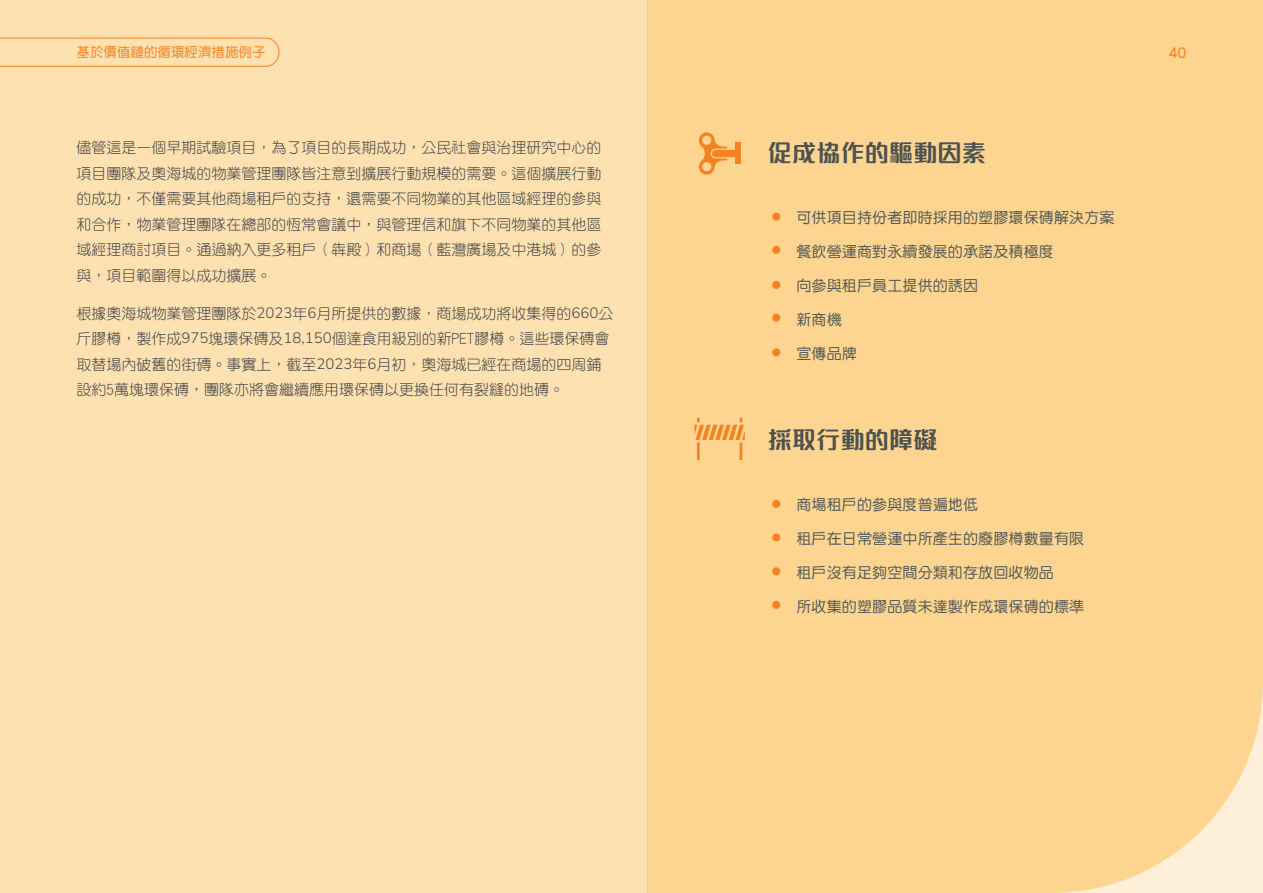
<style>
.page{position:relative;width:1263px;height:893px;background:#fff}
.page>*{position:absolute;margin:0;border:0;box-sizing:border-box;transform-origin:0 0}
.t1{font:700 24px "M Finance HK";letter-spacing:.01em;color:#4e5350}
.t2{font:15px/25.5px "DF Yuan Lt HK BF";color:#48484a;text-align:justify}
.t3{font:15px "DF Yuan Md HK BF";letter-spacing:.01em;color:#565c58}
.t4{font:200 15px "Nunito Sans 12 pt";color:#f58220}
.t5{font:13.5px "DF Yuan Md HK BF";color:#f58220}
.s1{font-family:"Nunito Sans 12 pt";font-weight:200}
</style>
<div class="page">
<div style="left:0;top:0;width:647px;height:893px;background:#fde1b1"></div>
<div style="left:647px;top:0;width:616px;height:893px;background:#fdd591"></div>
<svg style="left:694px;top:418px;width:51px;height:42px;background:#fabe72"></svg>
<svg style="left:699px;top:132px;width:36px;height:43px;background:#f9b464"></svg>
<div style="left:735px;top:143px;width:5px;height:21px;background:#f58220"></div>
<div style="left:772px;top:213px;width:8px;height:8px;background:#f58220;border-radius:50%"></div>
<div style="left:772px;top:500px;width:8px;height:8px;background:#f58220;border-radius:50%"></div>
<div style="left:772px;top:246px;width:8px;height:8px;background:#f58220;border-radius:50%"></div>
<div style="left:772px;top:533px;width:8px;height:8px;background:#f58220;border-radius:50%"></div>
<div style="left:772px;top:281px;width:8px;height:8px;background:#f58220;border-radius:50%"></div>
<div style="left:772px;top:567px;width:8px;height:8px;background:#f58220;border-radius:50%"></div>
<div style="left:772px;top:314px;width:8px;height:8px;background:#f58220;border-radius:50%"></div>
<div style="left:772px;top:601px;width:8px;height:8px;background:#f58220;border-radius:50%"></div>
<div style="left:772px;top:348px;width:8px;height:8px;background:#f58220;border-radius:50%"></div>
<svg style="left:0;top:37px;width:280px;height:30px"></svg>
<p class="t5" style="left:77px;top:45px;width:190px">基於價值鏈的循環經濟措施例子</p>
<p class="t4" style="left:1168px;top:42px;width:19px">40</p>
<p class="t2" style="left:77px;top:135px;width:526px">儘管這是一個早期試驗項目，為了項目的長期成功，公民社會與治理研究中心的項目團隊及奧海城的物業管理團隊皆注意到擴展行動規模的需要。這個擴展行動的成功，不僅需要其他商場租戶的支持，還需要不同物業的其他區域經理的參與和合作，物業管理團隊在總部的恆常會議中，與管理信和旗下不同物業的其他區域經理商討項目。通過納入更多租戶（犇殿）和商場（藍灣廣場及中港城）的參與，項目範圍得以成功擴展。</p>
<p class="t2" style="left:77px;top:301px;width:538px;text-align:left">根據奧海城物業管理團隊於<span class="s1">2023</span>年<span class="s1">6</span>月所提供的數據，商場成功將收集得的<span class="s1">660</span>公斤膠樽，製作成<span class="s1">975</span>塊環保磚及<span class="s1">18,150</span>個達食用級別的新PET膠樽。這些環保磚會取替場內破舊的街磚。事實上，截至<span class="s1">2023</span>年<span class="s1">6</span>月初，奧海城已經在商場的四周鋪設約5萬塊環保磚，團隊亦將會繼續應用環保磚以更換任何有裂縫的地磚。</p>
<h1 class="t1" style="left:768px;top:135px;width:219px">促成協作的驅動因素</h1>
<p class="t3" style="left:796px;top:210px;width:319px">可供項目持份者即時採用的塑膠環保磚解決方案</p>
<p class="t3" style="left:796px;top:244px;width:259px">餐飲營運商對永續發展的承諾及積極度</p>
<p class="t3" style="left:796px;top:278px;width:183px">向參與租戶員工提供的誘因</p>
<p class="t3" style="left:796px;top:312px;width:47px">新商機</p>
<p class="t3" style="left:796px;top:346px;width:62px">宣傳品牌</p>
<h1 class="t1" style="left:768px;top:422px;width:171px">採取行動的障礙</h1>
<p class="t3" style="left:796px;top:497px;width:183px">商場租戶的參與度普遍地低</p>
<p class="t3" style="left:796px;top:531px;width:289px">租戶在日常營運中所產生的廢膠樽數量有限</p>
<p class="t3" style="left:796px;top:565px;width:259px">租戶沒有足夠空間分類和存放回收物品</p>
<p class="t3" style="left:796px;top:599px;width:289px">所收集的塑膠品質未達製作成環保磚的標準</p>
</div>
